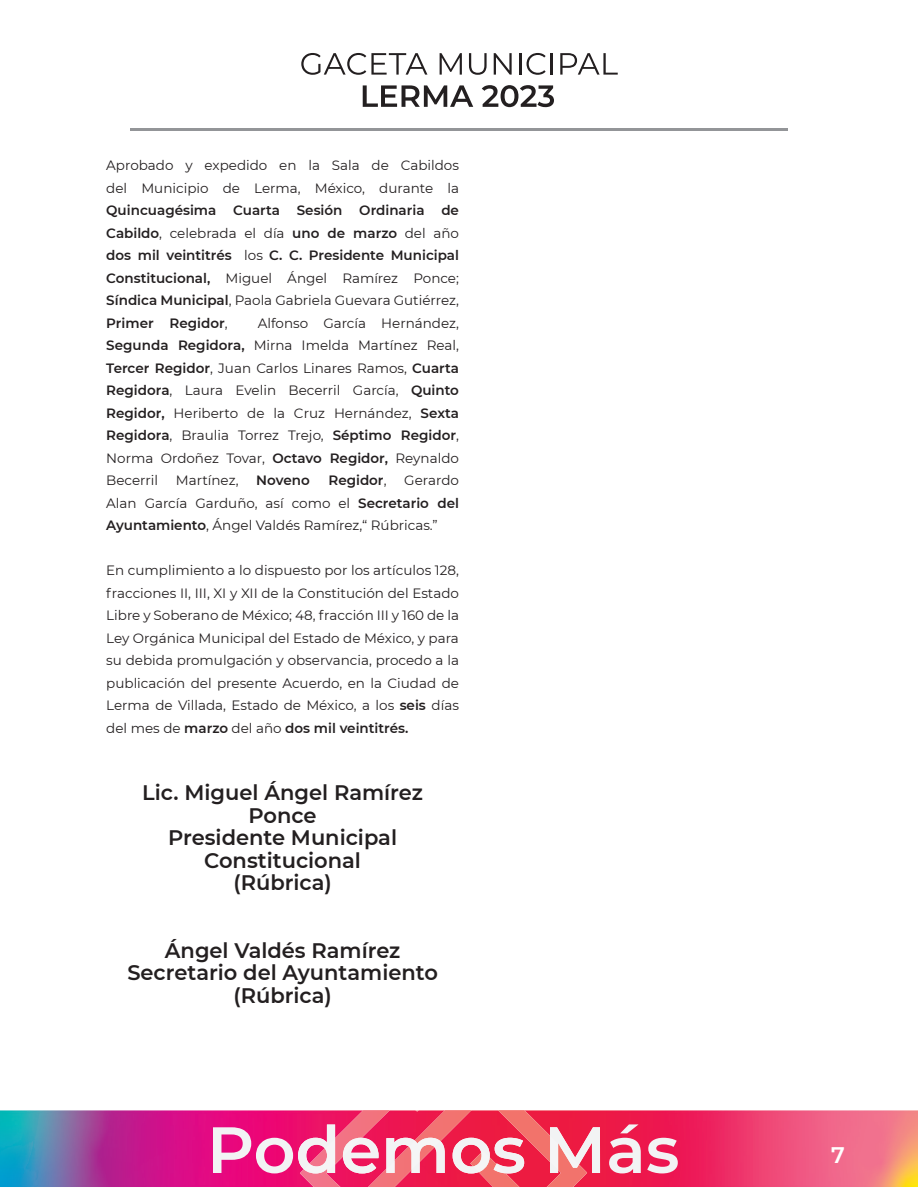
<style>
.page{position:relative;width:918px;height:1188px;background:#fff}
.page>*{position:absolute;margin:0;border:0;box-sizing:border-box;transform-origin:0 0}
.t1{font:600 22.5px "Montserrat";color:#fff}
.TÍTULOS{font:600 21px/22.5px "Montserrat";color:#231f20;text-align:center}
.Cuerpo_de_texto{font:13.5px/22.5px "Montserrat";color:#231f20;text-align:justify}
.Cuerpo_de_texto-2{font:600 13.5px "Montserrat";color:#231f20}
.s1{font-weight:600}
.s2{font-weight:400}
</style>
<div class="page">
<img style="left:0;top:1110px;width:918px;height:77px">
<svg style="left:609px;top:1124px;width:32px;height:49px"></svg>
<svg style="left:647px;top:1138px;width:31px;height:35px"></svg>
<img style="left:498px;top:1110px;width:52px;height:34px">
<img style="left:434px;top:1110px;width:38px;height:34px">
<img style="left:300px;top:1110px;width:134px;height:77px">
<svg style="left:213px;top:1125px;width:122px;height:48px"></svg>
<svg style="left:343px;top:1138px;width:36px;height:35px"></svg>
<svg style="left:386px;top:1138px;width:59px;height:35px"></svg>
<img style="left:470px;top:1144px;width:117px;height:43px">
<svg style="left:453px;top:1138px;width:71px;height:35px"></svg>
<svg style="left:550px;top:1127px;width:50px;height:46px"></svg>
<svg style="left:363px;top:85px;width:110px;height:22px"></svg>
<svg style="left:482px;top:85px;width:72px;height:22px"></svg>
<hr style="left:130px;top:128px;width:658px;height:3px;background:#939598">
<svg style="left:301px;top:53px;width:126px;height:22px"></svg>
<svg style="left:440px;top:53px;width:22px;height:22px"></svg>
<svg style="left:469px;top:53px;width:18px;height:22px"></svg>
<svg style="left:494px;top:53px;width:18px;height:22px"></svg>
<hr style="left:519px;top:53px;width:2px;height:22px;background:#231f20">
<svg style="left:527px;top:53px;width:19px;height:22px"></svg>
<hr style="left:551px;top:53px;width:2px;height:22px;background:#231f20">
<svg style="left:560px;top:53px;width:58px;height:22px"></svg>
<p class="Cuerpo_de_texto" style="left:106px;top:154px;width:354px">Aprobado y expedido en la Sala de Cabildos del Municipio de Lerma, México, durante la <span class="s1">Quincuagésima Cuarta Sesión Ordinaria de Cabildo</span>, celebrada el día <span class="s1">uno de marzo</span> del año <span class="s1">dos mil veintitrés</span> los <span class="s1">C. C. Presidente Municipal Constitucional,</span> Miguel Ángel Ramírez Ponce; <span class="s1">Síndica Municipal</span>, Paola Gabriela Guevara Gutiérrez, <span class="s1">Primer Regidor</span>,</p>
<p class="Cuerpo_de_texto" style="left:106px;top:311px;width:354px;text-indent:152px">Alfonso García Hernández, <span class="s1">Segunda Regidora,</span> Mirna Imelda Martínez Real, <span class="s1">Tercer Regidor</span>, Juan Carlos Linares Ramos, <span class="s1">Cuarta Regidora</span>, Laura Evelin Becerril García, <span class="s1">Quinto Regidor,</span> Heriberto de la Cruz Hernández, <span class="s1">Sexta Regidora</span>, Braulia Torrez Trejo, <span class="s1">Séptimo Regidor</span>, Norma Ordoñez Tovar, <span class="s1">Octavo Regidor,</span> Reynaldo Becerril</p>
<p class="Cuerpo_de_texto" style="left:176px;top:469px;width:64px">Martínez,</p>
<p class="Cuerpo_de_texto-2" style="left:256px;top:471px;width:55px">Noveno</p>
<p class="Cuerpo_de_texto-2" style="left:328px;top:471px;width:60px">Regidor<span class="s2">,</span></p>
<p class="Cuerpo_de_texto" style="left:106px;top:469px;width:354px;text-indent:298px">Gerardo Alan García Garduño, así como el <span class="s1">Secretario del Ayuntamiento</span>, Ángel Valdés Ramírez,“ Rúbricas.”</p>
<p class="Cuerpo_de_texto" style="left:106px;top:559px;width:354px">En cumplimiento a lo dispuesto por los artículos 128, fracciones II, III, XI y XII de la Constitución del Estado Libre y Soberano de México; 48, fracción III y 160 de la Ley Orgánica Municipal del Estado de México, y para su debida promulgación y observancia, procedo a la publicación del presente Acuerdo, en la Ciudad de Lerma de Villada, Estado de México, a los <span class="s1">seis</span> días del mes de <span class="s1">marzo</span> del año <span class="s1">dos mil veintitrés.</span></p>
<p class="TÍTULOS" style="left:142px;top:781px;width:282px">Lic. Miguel Ángel Ramírez<br>Ponce</p>
<p class="TÍTULOS" style="left:168px;top:826px;width:230px">Presidente Municipal<br>Constitucional</p>
<p class="TÍTULOS" style="left:233px;top:871px;width:100px">(Rúbrica)</p>
<p class="TÍTULOS" style="left:165px;top:938px;width:237px">Ángel Valdés Ramírez</p>
<p class="TÍTULOS" style="left:127px;top:961px;width:312px">Secretario del Ayuntamiento</p>
<p class="TÍTULOS" style="left:233px;top:983px;width:100px">(Rúbrica)</p>
<h1 class="t1" style="left:831px;top:1139px;width:15px">7</h1>
</div>
